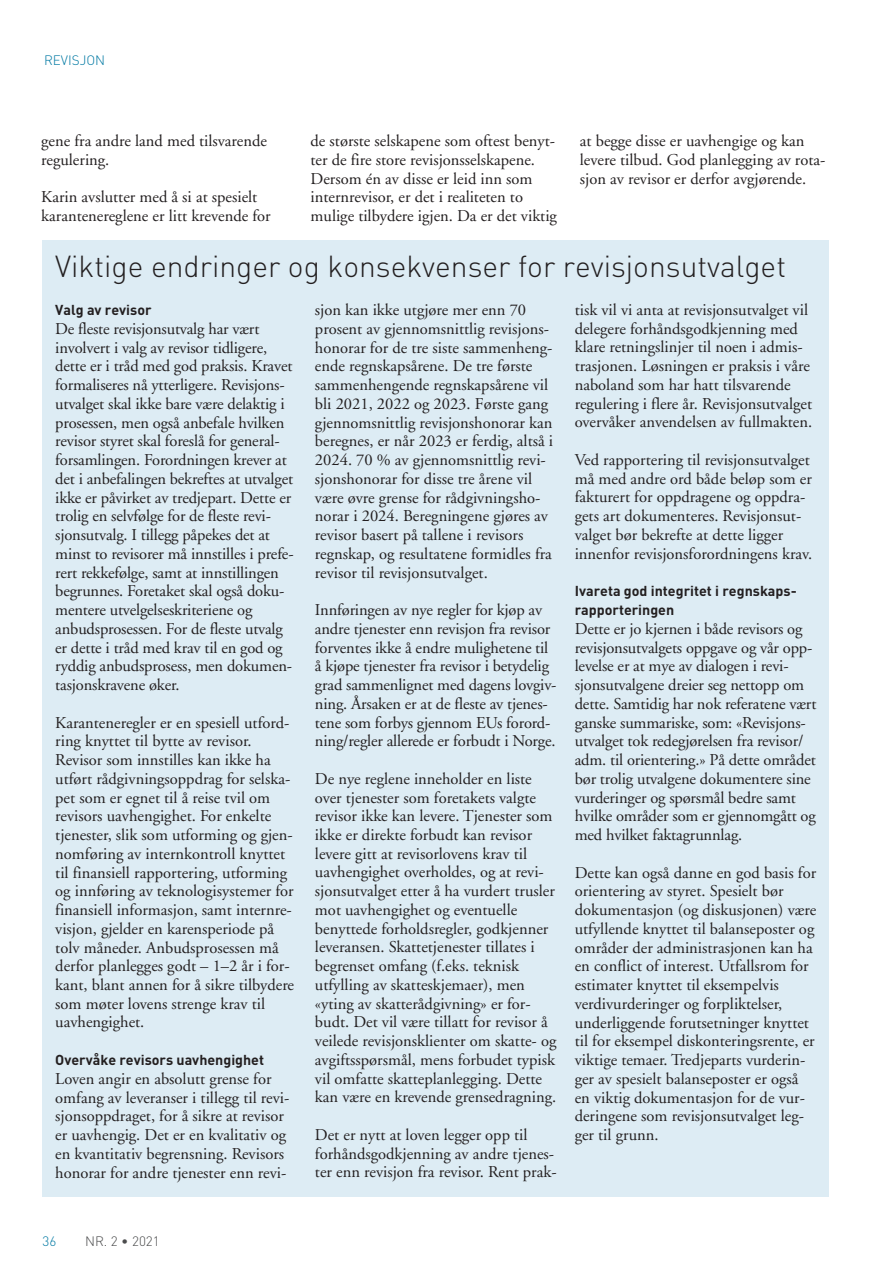
<style>
.page{position:relative;width:893px;height:1263px;background:#fff}
.page>*{position:absolute;margin:0;border:0;box-sizing:border-box;transform-origin:0 0}
.t1{font:300 30px "DIN";color:#231f20}
.t2{font:16.5px/18.8px "Adobe Garamond";color:#231f20}
.t3{font:700 14.25px/18.8px "DIN";color:#231f20}
.t4{font:300 13.5px "DIN";color:#0079a3}
.t5{font:300 13.5px "DIN";color:#4b4c4d}
</style>
<div class="page">
<div style="left:43px;top:240px;width:786px;height:956px;background:#ddecf4"></div>
<p class="t4" style="left:44px;top:52px;width:17px">Revisjon</p>
<p class="t2" style="left:41px;top:132px;width:227px">gene fra andre land med tilsvarende regulering.</p>
<p class="t2" style="left:41px;top:188px;width:231px">Karin avslutter med å si at spesielt karantenereglene er litt krevende for</p>
<p class="t2" style="left:311px;top:132px;width:248px">de største selskapene som oftest benyt&shy;ter de fire store revisjonsselskapene.<br>Dersom én av disse er leid inn som internrevisor, er det i realiteten to mulige tilbydere igjen. Da er det viktig</p>
<p class="t2" style="left:580px;top:132px;width:247px">at begge disse er uavhengige og kan levere tilbud. God planlegging av rota&shy;sjon av revisor er derfor avgjørende.</p>
<h1 class="t1" style="left:55px;top:248px;width:732px">Viktige endringer og konsekvenser for revisjonsutvalget</h1>
<p class="t3" style="left:55px;top:300px;width:98px">Valg av revisor</p>
<p class="t2" style="left:55px;top:320px;width:240px">De fleste revisjonsutvalg har vært involvert i valg av revisor tidligere, dette er i tråd med god praksis. Kravet formaliseres nå ytterligere. Revisjons&shy;utvalget skal ikke bare være delaktig i prosessen, men også anbefale hvilken revisor styret skal foreslå for general&shy;forsamlingen. Forordningen krever at det i anbefalingen bekreftes at utvalget ikke er påvirket av tredjepart. Dette er trolig en selvfølge for de fleste revi&shy;sjonsutvalg. I tillegg påpekes det at minst to revisorer må innstilles i prefe&shy;rert rekkefølge, samt at innstillingen begrunnes. Foretaket skal også doku&shy;mentere utvelgelseskriteriene og anbudsprosessen. For de fleste utvalg er dette i tråd med krav til en god og ryddig anbudsprosess, men dokumen&shy;tasjonskravene øker.</p>
<p class="t2" style="left:55px;top:713px;width:240px">Karanteneregler er en spesiell utford&shy;ring knyttet til bytte av revisor.<br>Revisor som innstilles kan ikke ha utført rådgivningsoppdrag for selska&shy;pet som er egnet til å reise tvil om revisors uavhengighet. For enkelte tjenester, slik som utforming og gjen&shy;nomføring av internkontroll knyttet til finansiell rapportering, utforming og innføring av teknologisystemer for finansiell informasjon, samt internre&shy;visjon, gjelder en karensperiode på tolv måneder. Anbudsprosessen må derfor planlegges godt – 1–2 år i for&shy;kant, blant annen for å sikre tilbydere som møter lovens strenge krav til uavhengighet.</p>
<p class="t3" style="left:55px;top:1050px;width:210px">Overvåke revisors uavhengighet</p>
<p class="t2" style="left:55px;top:1070px;width:236px">Loven angir en absolutt grense for omfang av leveranser i tillegg til revi&shy;sjonsoppdraget, for å sikre at revisor er uavhengig. Det er en kvalitativ og en kvantitativ begrensning. Revisors honorar for andre tjenester enn revi-</p>
<p class="t2" style="left:575px;top:301px;width:239px">tisk vil vi anta at revisjonsutvalget vil delegere forhåndsgodkjenning med klare retningslinjer til noen i admis&shy;trasjonen. Løsningen er praksis i våre naboland som har hatt tilsvarende regulering i flere år. Revisjonsutvalget overvåker anvendelsen av fullmakten.</p>
<p class="t2" style="left:575px;top:451px;width:239px">Ved rapportering til revisjonsutvalget må med andre ord både beløp som er fakturert for oppdragene og oppdra&shy;gets art dokumenteres. Revisjonsut&shy;valget bør bekrefte at dette ligger innenfor revisjonsforordningens krav.</p>
<p class="t3" style="left:575px;top:581px;width:224px">Ivareta god integritet i regnskaps&shy;rapporteringen</p>
<p class="t2" style="left:575px;top:620px;width:243px">Dette er jo kjernen i både revisors og revisjonsutvalgets oppgave og vår opp&shy;levelse er at mye av dialogen i revi&shy;sjonsutvalgene dreier seg nettopp om dette. Samtidig har nok referatene vært ganske summariske, som: «Revisjons&shy;utvalget tok redegjørelsen fra revisor/ adm. til orientering.» På dette området bør trolig utvalgene dokumentere sine vurderinger og spørsmål bedre samt hvilke områder som er gjennomgått og med hvilket faktagrunnlag.</p>
<p class="t2" style="left:575px;top:863px;width:243px">Dette kan også danne en god basis for orientering av styret. Spesielt bør dokumentasjon (og diskusjonen) være utfyllende knyttet til balanseposter og områder der administrasjonen kan ha en conflict of interest. Utfallsrom for estimater knyttet til eksempelvis verdivurderinger og forpliktelser, underliggende forutsetninger knyttet til for eksempel diskonteringsrente, er viktige temaer. Tredjeparts vurderin&shy;ger av spesielt balanseposter er også en viktig dokumentasjon for de vur&shy;deringene som revisjonsutvalget leg&shy;ger til grunn.</p>
<p class="t2" style="left:315px;top:301px;width:240px">sjon kan ikke utgjøre mer enn 70 prosent av gjennomsnittlig revisjons&shy;honorar for de tre siste sammenheng&shy;ende regnskapsårene. De tre første sammenhengende regnskapsårene vil bli 2021, 2022 og 2023. Første gang gjennomsnittlig revisjonshonorar kan beregnes, er når 2023 er ferdig, altså i 2024. 70 % av gjennomsnittlig revi&shy;sjonshonorar for disse tre årene vil være øvre grense for rådgivningsho&shy;norar i 2024. Beregningene gjøres av revisor basert på tallene i revisors regnskap, og resultatene formidles fra revisor til revisjonsutvalget.</p>
<p class="t2" style="left:315px;top:601px;width:243px">Innføringen av nye regler for kjøp av andre tjenester enn revisjon fra revisor forventes ikke å endre mulighetene til å kjøpe tjenester fra revisor i betydelig grad sammenlignet med dagens lovgiv&shy;ning. Årsaken er at de fleste av tjenes&shy;tene som forbys gjennom EUs forord&shy;ning/regler allerede er forbudt i Norge.</p>
<p class="t2" style="left:315px;top:769px;width:243px">De nye reglene inneholder en liste over tjenester som foretakets valgte revisor ikke kan levere. Tjenester som ikke er direkte forbudt kan revisor levere gitt at revisorlovens krav til uavhengighet overholdes, og at revi&shy;sjonsutvalget etter å ha vurdert trusler mot uavhengighet og eventuelle benyttede forholdsregler, godkjenner leveransen. Skattetjenester tillates i begrenset omfang (f.eks. teknisk utfylling av skatteskjemaer), men «yting av skatterådgivning» er for&shy;budt. Det vil være tillatt for revisor å veilede revisjonsklienter om skatte- og avgiftsspørsmål, mens forbudet typisk vil omfatte skatteplanlegging. Dette kan være en krevende grensedragning.</p>
<p class="t2" style="left:315px;top:1126px;width:243px">Det er nytt at loven legger opp til forhåndsgodkjenning av andre tjenes&shy;ter enn revisjon fra revisor. Rent prak-</p>
<p class="t4" style="left:43px;top:1232px;width:16px">36</p>
<p class="t5" style="left:85px;top:1232px;width:76px">NR. 2 • 2021</p>
</div>
